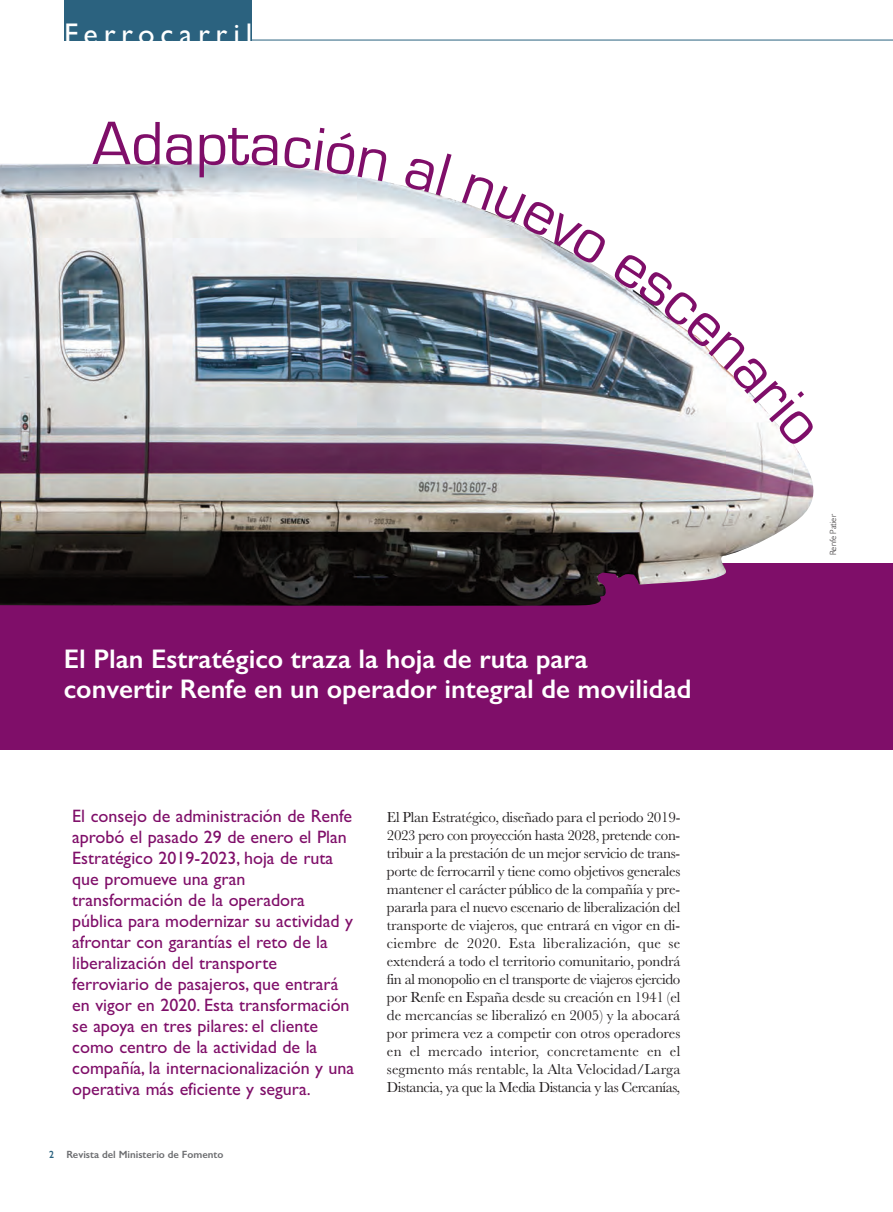
<style>
.page{position:relative;width:893px;height:1212px;background:#fff}
.page>*{position:absolute;margin:0;border:0;box-sizing:border-box;transform-origin:0 0}
.t1{font:30px "Gill Sans";letter-spacing:.195em;color:#fff}
.t2{font:600 27px/30px "Gill Sans";color:#fff}
.t3{font:18px/21px "Gill Sans";color:#7f0e69}
.t4{font:15px/18px "Baskerville";letter-spacing:-.03em;color:#231f20;text-align:justify}
.t5{font:600 10.5px "Gill Sans";color:#6c6d70}
.t6{font:300 9px "Gill Sans";color:#231f20;scale:.95 1}
.s1{color:#2b627f}
</style>
<div class="page">
<hr style="left:249px;top:40px;width:644px;height:1px;background:#2b627f">
<div style="left:64px;top:0;width:188px;height:41px;background:#2b627f"></div>
<div style="left:0;top:563px;width:893px;height:186px;background:#7f0e69"></div>
<img style="left:0;top:164px;width:814px;height:442px">
<svg style="left:92px;top:122px;width:68px;height:43px"></svg>
<svg style="left:166px;top:134px;width:26px;height:31px"></svg>
<svg style="left:200px;top:128px;width:77px;height:49px"></svg>
<svg style="left:284px;top:128px;width:102px;height:53px"></svg>
<svg style="left:404px;top:154px;width:48px;height:41px"></svg>
<svg style="left:462px;top:174px;width:143px;height:89px"></svg>
<svg style="left:614px;top:255px;width:199px;height:189px"></svg>
<h1 class="t1" style="left:64px;top:16px;width:190px">Ferrocarril</h1>
<h2 class="t2" style="left:64px;top:643px;width:629px">El Plan Estratégico traza la hoja de ruta para convertir Renfe en un operador integral de movilidad</h2>
<p class="t3" style="left:72px;top:805px;width:284px">El consejo de administración de Renfe aprobó el pasado 29 de enero el Plan Estratégico 2019-2023, hoja de ruta que promueve una gran transformación de la operadora pública para modernizar su actividad y afrontar con garantías el reto de la liberalización del transporte ferroviario de pasajeros, que entrará en vigor en 2020. Esta transformación se apoya en tres pilares: el cliente como centro de la actividad de la compañía, la internacionalización y una operativa más eficiente y segura.</p>
<p class="t5" style="left:49px;top:1149px;width:176px"><span class="s1">2</span> Revista del Ministerio de Fomento</p>
<p class="t4" style="left:387px;top:808px;width:295px">El Plan Estratégico, diseñado para el periodo 2019- 2023 pero con proyección hasta 2028, pretende con&shy;tribuir a la prestación de un mejor servicio de trans&shy;porte de ferrocarril y tiene como objetivos generales mantener el carácter público de la compañía y pre&shy;pararla para el nuevo escenario de liberalización del transporte de viajeros, que entrará en vigor en di&shy;ciembre de 2020. Esta liberalización, que se extenderá a todo el territorio comunitario, pondrá fin al monopolio en el transporte de viajeros ejercido por Renfe en España desde su creación en 1941 (el de mercancías se liberalizó en 2005) y la abocará por primera vez a competir con otros operadores en el mercado interior, concretamente en el segmento más rentable, la Alta Velocidad/Larga Distancia, ya que la Media Distancia y las Cercanías,</p>
<p class="t6" style="left:828px;top:555px;width:45px;rotate:-90deg">Renfe Patier</p>
</div>
